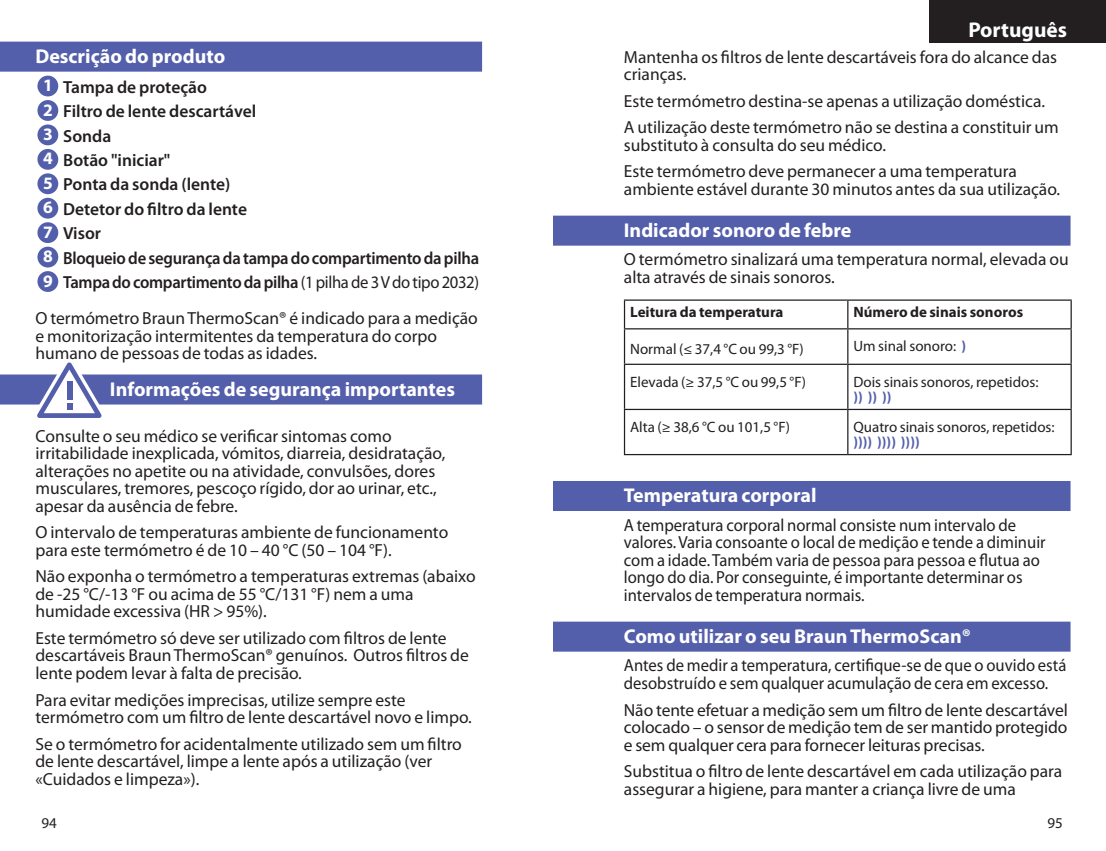
<style>
.page{position:relative;width:1106px;height:851px;background:#fff}
.page>*{position:absolute;margin:0;border:0;box-sizing:border-box;transform-origin:0 0}
.t1{font:700 21.5px "Myriad Pro";color:#fff}
.t2{font:700 20px "Myriad Pro";color:#fff}
.t3{font:17.5px/17.5px "Myriad Pro";color:#231f20}
.t4{font:17.5px/17.5px "Myriad Pro";color:#231f20;scale:.95 1}
.t5{font:600 17.5px/24.5px "Myriad Pro";letter-spacing:-.005em;color:#231f20}
.t6{font:15px "Myriad Pro";color:#231f20}
.t7{font:700 15px "Myriad Pro";color:#231f20}
.t8{font:700 15px "Myriad Pro";color:#545fab}
.s1{font-weight:700;color:#fff}
.s2{font-weight:400}
.s3{font-weight:700;color:#545fab}
</style>
<div class="page">
<div style="left:929px;top:0;width:177px;height:43px;background:#231f20"></div>
<div style="left:0;top:42px;width:482px;height:30px;background:#545fab"></div>
<div style="left:0;top:374px;width:482px;height:30px;background:#545fab"></div>
<div style="left:37px;top:76px;width:21px;height:20px;background:#545fab;border-radius:50%"></div>
<div style="left:37px;top:100px;width:21px;height:21px;background:#545fab;border-radius:50%"></div>
<div style="left:37px;top:124px;width:21px;height:21px;background:#545fab;border-radius:50%"></div>
<div style="left:37px;top:149px;width:21px;height:21px;background:#545fab;border-radius:50%"></div>
<div style="left:37px;top:173px;width:21px;height:21px;background:#545fab;border-radius:50%"></div>
<div style="left:37px;top:198px;width:21px;height:20px;background:#545fab;border-radius:50%"></div>
<div style="left:37px;top:222px;width:21px;height:21px;background:#545fab;border-radius:50%"></div>
<div style="left:37px;top:247px;width:21px;height:20px;background:#545fab;border-radius:50%"></div>
<div style="left:37px;top:271px;width:21px;height:21px;background:#545fab;border-radius:50%"></div>
<svg style="left:34px;top:362px;width:71px;height:56px"></svg>
<div style="left:553px;top:215px;width:517px;height:30px;background:#545fab"></div>
<div style="left:553px;top:481px;width:517px;height:30px;background:#545fab"></div>
<div style="left:553px;top:621px;width:517px;height:30px;background:#545fab"></div>
<svg style="left:625px;top:301px;width:445px;height:153px"></svg>
<hr style="left:624px;top:299px;width:223px;height:2px;background:#231f20">
<svg style="left:624px;top:301px;width:1px;height:27px"></svg>
<hr style="left:847px;top:299px;width:224px;height:2px;background:#231f20">
<svg style="left:847px;top:301px;width:1px;height:27px"></svg>
<svg style="left:1070px;top:301px;width:1px;height:27px"></svg>
<hr style="left:624px;top:328px;width:223px;height:1px;background:#231f20">
<hr style="left:624px;top:329px;width:1px;height:34px;background:#231f20">
<hr style="left:847px;top:328px;width:224px;height:1px;background:#231f20">
<hr style="left:847px;top:329px;width:1px;height:34px;background:#231f20">
<hr style="left:1070px;top:329px;width:1px;height:34px;background:#231f20">
<hr style="left:624px;top:363px;width:223px;height:2px;background:#231f20">
<hr style="left:624px;top:365px;width:1px;height:44px;background:#231f20">
<hr style="left:847px;top:363px;width:224px;height:2px;background:#231f20">
<hr style="left:847px;top:365px;width:1px;height:44px;background:#231f20">
<hr style="left:1070px;top:365px;width:1px;height:44px;background:#231f20">
<hr style="left:624px;top:410px;width:1px;height:44px;background:#231f20">
<hr style="left:847px;top:410px;width:1px;height:44px;background:#231f20">
<hr style="left:1070px;top:410px;width:1px;height:44px;background:#231f20">
<hr style="left:624px;top:409px;width:223px;height:1px;background:#231f20">
<hr style="left:624px;top:454px;width:223px;height:1px;background:#231f20">
<hr style="left:847px;top:409px;width:224px;height:1px;background:#231f20">
<hr style="left:847px;top:454px;width:224px;height:1px;background:#231f20">
<p class="t2" style="left:35px;top:43px;width:191px">Descrição do produto</p>
<p class="t5" style="left:43px;top:74px;width:438px"><span class="s1">1</span> Tampa de proteção<br><span class="s1">2</span> Filtro de lente descartável<br><span class="s1">3</span> Sonda<br><span class="s1">4</span> Botão "iniciar"<br><span class="s1">5</span> Ponta da sonda (lente)<br><span class="s1">6</span> Detetor do filtro da lente<br><span class="s1">7</span> Visor<br><span class="s1">8</span> Bloqueio de segurança da tampa do compartimento da pilha<br><span class="s1">9</span> Tampa do compartimento da pilha <span class="s2">(1 pilha de 3 V do tipo 2032)</span></p>
<p class="t3" style="left:35px;top:309px;width:444px">O termómetro Braun ThermoScan® é indicado para a medição e monitorização intermitentes da temperatura do corpo humano de pessoas de todas as idades.</p>
<p class="t2" style="left:110px;top:376px;width:346px">Informações de segurança importantes</p>
<p class="t3" style="left:35px;top:427px;width:411px">Consulte o seu médico se verificar sintomas como irritabilidade inexplicada, vómitos, diarreia, desidratação, alterações no apetite ou na atividade, convulsões, dores musculares, tremores, pescoço rígido, dor ao urinar, etc., apesar da ausência de febre.</p>
<p class="t3" style="left:35px;top:523px;width:414px">O intervalo de temperaturas ambiente de funcionamento para este termómetro é de 10 – 40 °C (50 – 104 °F).</p>
<p class="t3" style="left:35px;top:567px;width:442px">Não exponha o termómetro a temperaturas extremas (abaixo de -25 °C/-13 °F ou acima de 55 °C/131 °F) nem a uma humidade excessiva (HR &gt; 95%).</p>
<p class="t3" style="left:35px;top:629px;width:435px">Este termómetro só deve ser utilizado com filtros de lente descartáveis Braun ThermoScan® genuínos. Outros filtros de lente podem levar à falta de precisão.</p>
<p class="t3" style="left:35px;top:690px;width:438px">Para evitar medições imprecisas, utilize sempre este termómetro com um filtro de lente descartável novo e limpo.</p>
<p class="t3" style="left:35px;top:734px;width:428px">Se o termómetro for acidentalmente utilizado sem um filtro de lente descartável, limpe a lente após a utilização (ver «Cuidados e limpeza»).</p>
<p class="t1" style="left:968px;top:16px;width:100px">Português</p>
<p class="t3" style="left:624px;top:48px;width:435px">Mantenha os filtros de lente descartáveis fora do alcance das crianças.</p>
<p class="t3" style="left:624px;top:87px;width:436px;line-height:26.5px">Este termómetro destina-se apenas a utilização doméstica.<br>A utilização deste termómetro não se destina a constituir um</p>
<p class="t3" style="left:624px;top:131px;width:394px;line-height:26.5px">substituto à consulta do seu médico.<br>Este termómetro deve permanecer a uma temperatura</p>
<p class="t3" style="left:624px;top:180px;width:438px">ambiente estável durante 30 minutos antes da sua utilização.</p>
<p class="t2" style="left:624px;top:217px;width:229px">Indicador sonoro de febre</p>
<p class="t3" style="left:624px;top:250px;width:446px">O termómetro sinalizará uma temperatura normal, elevada ou alta através de sinais sonoros.</p>
<p class="t7" style="left:630px;top:302px;width:155px">Leitura da temperatura</p>
<p class="t7" style="left:853px;top:302px;width:171px">Número de sinais sonoros</p>
<p class="t6" style="left:630px;top:340px;width:175px">Normal (≤ 37,4 °C ou 99,3 °F)</p>
<p class="t6" style="left:853px;top:337px;width:114px">Um sinal sonoro: <span class="s3">)</span></p>
<p class="t6" style="left:630px;top:372px;width:177px">Elevada (≥ 37,5 °C ou 99,5 °F)</p>
<p class="t6" style="left:853px;top:372px;width:186px">Dois sinais sonoros, repetidos:</p>
<p class="t8" style="left:853px;top:387px;width:39px">)) )) ))</p>
<p class="t6" style="left:630px;top:417px;width:161px">Alta (≥ 38,6 °C ou 101,5 °F)</p>
<p class="t6" style="left:853px;top:417px;width:203px">Quatro sinais sonoros, repetidos:</p>
<p class="t8" style="left:853px;top:432px;width:68px">)))) )))) ))))</p>
<p class="t2" style="left:624px;top:482px;width:194px">Temperatura corporal</p>
<p class="t4" style="left:624px;top:516px;width:445px">A temperatura corporal normal consiste num intervalo de valores. Varia consoante o local de medição e tende a diminuir com a idade. Também varia de pessoa para pessoa e flutua ao longo do dia. Por conseguinte, é importante determinar os intervalos de temperatura normais.</p>
<p class="t2" style="left:624px;top:623px;width:348px">Como utilizar o seu Braun ThermoScan®</p>
<p class="t4" style="left:624px;top:656px;width:467px">Antes de medir a temperatura, certifique-se de que o ouvido está desobstruído e sem qualquer acumulação de cera em excesso.</p>
<p class="t3" style="left:624px;top:700px;width:445px;text-align:justify">Não tente efetuar a medição sem um filtro de lente descartável colocado – o sensor de medição tem de ser mantido protegido e sem qualquer cera para fornecer leituras precisas.</p>
<p class="t3" style="left:624px;top:762px;width:440px">Substitua o filtro de lente descartável em cada utilização para assegurar a higiene, para manter a criança livre de uma</p>
<p class="t6" style="left:41px;top:813px;width:17px">94</p>
<p class="t6" style="left:1047px;top:813px;width:17px">95</p>
</div>
